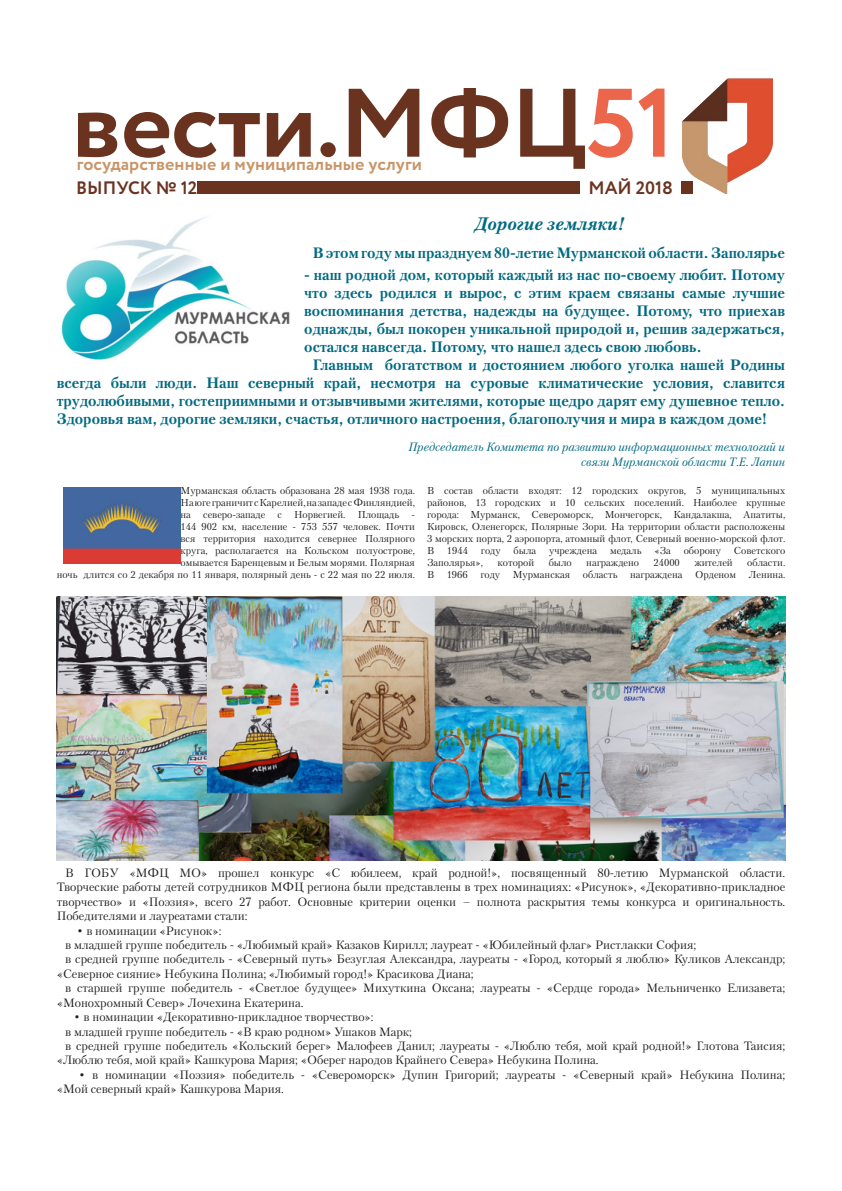
<style>
.page{position:relative;width:842px;height:1191px;background:#fff}
.page>*{position:absolute;margin:0;border:0;box-sizing:border-box;transform-origin:0 0}
.t1{font:700 97px "Circe";letter-spacing:-.01em;color:#69331f}
.t2{font:700 18px "Circe";letter-spacing:.005em;color:#c89568}
.t3{font:700 18px "Circe";color:#69331f}
.t4{font:italic 700 18px "Petersburg C";color:#006a82}
.t5{font:700 15px/18px "Petersburg C";color:#006a82;text-align:justify}
.t6{font:12px/14.4px "Petersburg C";color:#1d1d1b}
.t7{font:italic 12px "Petersburg C";color:#006a82}
.t8{font:10px/12px "Petersburg C";color:#1d1d1b;text-align:right}
.s1{color:#ec664b}
</style>
<div class="page">
<img style="left:56px;top:596px;width:729px;height:264px">
<img style="left:61px;top:217px;width:229px;height:143px">
<img style="left:63px;top:487px;width:117px;height:76px">
<img style="left:682px;top:79px;width:91px;height:115px">
<div style="left:197px;top:181px;width:383px;height:13px;background:#69331f"></div>
<div style="left:681px;top:181px;width:12px;height:13px;background:#69331f"></div>
<p class="t1" style="left:72px;top:58px;width:605px">вести.МФЦ<span class="s1">51</span></p>
<p class="t3" style="left:76px;top:176px;width:123px">ВЫПУСК № 12</p>
<p class="t2" style="left:77px;top:152px;width:347px">государственные и муниципальные услуги</p>
<p class="t3" style="left:588px;top:176px;width:86px">МАЙ 2018</p>
<p class="t4" style="left:474px;top:212px;width:151px">Дорогие земляки!</p>
<p class="t5" style="left:313px;top:243px;width:474px">В этом году мы празднуем 80-летие Мурманской области. Заполярье</p>
<p class="t5" style="left:304px;top:265px;width:482px">- наш родной дом, который каждый из нас по-своему любит. Потому что здесь родился и вырос, с этим краем связаны самые лучшие воспоминания детства, надежды на будущее. Потому, что приехав однажды, был покорен уникальной природой и, решив задержаться, остался навсегда. Потому, что нашел здесь свою любовь.</p>
<p class="t5" style="left:57px;top:355px;width:730px;text-indent:256px">Главным богатством и достоянием любого уголка нашей Родины всегда были люди. Наш северный край, несмотря на суровые климатические условия, славится трудолюбивыми, гостеприимными и отзывчивыми жителями, которые щедро дарят ему душевное тепло.</p>
<p class="t5" style="left:57px;top:409px;width:712px">Здоровья вам, дорогие земляки, счастья, отличного настроения, благополучия и мира в каждом доме!</p>
<p class="t7" style="left:408px;top:440px;width:378px">Председатель Комитета по развитию информационных технологий и</p>
<p class="t7" style="left:581px;top:454px;width:205px">связи Мурманской области Т.Е. Лапин</p>
<p class="t8" style="left:181px;top:484px;width:236px">Мурманская область образована 28 мая 1938 года.</p>
<p class="t8" style="left:57px;top:496px;width:360px">На юге граничит с Карелией, на западе с Финляндией,<br>на северо-западе с Норвегией. Площадь -<br>144 902 км, население - 753 557 человек. Почти<br>вся территория находится севернее Полярного<br>круга, располагается на Кольском полуострове,<br>омывается Баренцевым и Белым морями. Полярная<br>ночь длится со 2 декабря по 11 января, полярный день - с 22 мая по 22 июля.</p>
<p class="t8" style="left:427px;top:484px;width:360px;text-align:justify">В состав области входят: 12 городских округов, 5 муниципальных районов, 13 городских и 10 сельских поселений. Наиболее крупные города: Мурманск, Североморск, Мончегорск, Кандалакша, Апатиты, Кировск, Оленегорск, Полярные Зори. На территории области расположены 3 морских порта, 2 аэропорта, атомный флот, Северный военно-морской флот.</p>
<p class="t8" style="left:427px;top:544px;width:9px">В</p>
<p class="t8" style="left:447px;top:544px;width:23px">1944</p>
<p class="t8" style="left:481px;top:544px;width:21px">году</p>
<p class="t8" style="left:514px;top:544px;width:24px">была</p>
<p class="t8" style="left:549px;top:544px;width:50px">учреждена</p>
<p class="t8" style="left:610px;top:544px;width:33px">медаль</p>
<p class="t8" style="left:654px;top:544px;width:18px">«За</p>
<p class="t8" style="left:684px;top:544px;width:39px">оборону</p>
<p class="t8" style="left:734px;top:544px;width:53px">Советского</p>
<p class="t8" style="left:427px;top:556px;width:58px">Заполярья»,</p>
<p class="t8" style="left:497px;top:556px;width:38px">которой</p>
<p class="t8" style="left:549px;top:556px;width:25px">было</p>
<p class="t8" style="left:586px;top:556px;width:54px">награждено</p>
<p class="t8" style="left:654px;top:556px;width:28px">24000</p>
<p class="t8" style="left:694px;top:556px;width:40px">жителей</p>
<p class="t8" style="left:747px;top:556px;width:40px">области.</p>
<p class="t8" style="left:427px;top:568px;width:9px">В</p>
<p class="t8" style="left:447px;top:568px;width:23px">1966</p>
<p class="t8" style="left:480px;top:568px;width:21px">году</p>
<p class="t8" style="left:513px;top:568px;width:59px">Мурманская</p>
<p class="t8" style="left:583px;top:568px;width:36px">область</p>
<p class="t8" style="left:630px;top:568px;width:54px">награждена</p>
<p class="t8" style="left:695px;top:568px;width:43px">Орденом</p>
<p class="t8" style="left:749px;top:568px;width:38px">Ленина.</p>
<p class="t6" style="left:57px;top:865px;width:730px;text-align:justify;text-indent:9px">В ГОБУ «МФЦ МО» прошел конкурс «С юбилеем, край родной!», посвященный 80-летию Мурманской области.<br>Творческие работы детей сотрудников МФЦ региона были представлены в трех номинациях: «Рисунок», «Декоративно-прикладное творчество» и «Поэзия», всего 27 работ. Основные критерии оценки – полнота раскрытия темы конкурса и оригинальность.<br>Победителями и лауреатами стали:</p>
<p class="t6" style="left:76px;top:923px;width:147px">• в номинации «Рисунок»:</p>
<p class="t6" style="left:65px;top:937px;width:633px">в младшей группе победитель - «Любимый край» Казаков Кирилл; лауреат - «Юбилейный флаг» Ристлакки София;</p>
<p class="t6" style="left:57px;top:952px;width:730px;text-indent:9px">в средней группе победитель - «Северный путь» Безуглая Александра, лауреаты - «Город, который я люблю» Куликов Александр; «Северное сияние» Небукина Полина; «Любимый город!» Красикова Диана;</p>
<p class="t6" style="left:57px;top:980px;width:730px;text-indent:9px">в старшей группе победитель - «Светлое будущее» Михуткина Оксана; лауреаты - «Сердце города» Мельниченко Елизавета; «Монохромный Север» Лочехина Екатерина.</p>
<p class="t6" style="left:74px;top:1009px;width:302px">• в номинации «Декоративно-прикладное творчество»:</p>
<p class="t6" style="left:65px;top:1024px;width:348px">в младшей группе победитель - «В краю родном» Ушаков Марк;</p>
<p class="t6" style="left:57px;top:1038px;width:730px;text-indent:9px">в средней группе победитель «Кольский берег» Малофеев Данил; лауреаты - «Люблю тебя, мой край родной!» Глотова Таисия; «Люблю тебя, мой край» Кашкурова Мария; «Оберег народов Крайнего Севера» Небукина Полина.</p>
<p class="t6" style="left:57px;top:1067px;width:730px;text-indent:22px">• в номинации «Поэзия» победитель - «Североморск» Дупин Григорий; лауреаты - «Северный край» Небукина Полина; «Мой северный край» Кашкурова Мария.</p>
</div>
